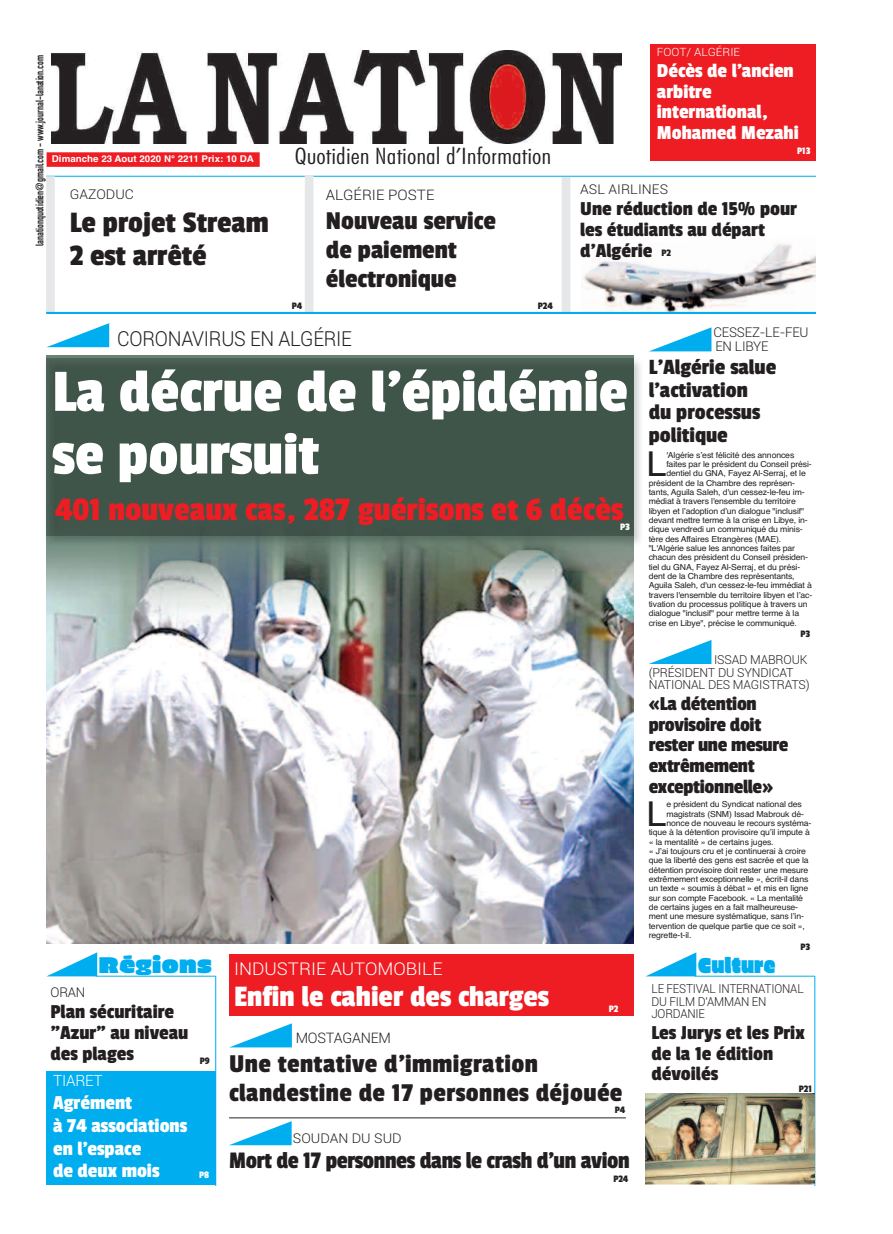
<style>
.page{position:relative;width:893px;height:1234px;background:#fff}
.page>*{position:absolute;margin:0;border:0;box-sizing:border-box;transform-origin:0 0}
.t1{font:62.7px/62.7px "Passion One";color:#fff;scale:1.05 1}
.t2{font:34.35px "Helvetica";color:#231f20;scale:1.05 1}
.t3{font:34.2px "Passion One";color:#ee1d23;scale:1.05 1}
.t4{font:31.05px/33.2px "Passion One";color:#231f20;scale:1.05 1}
.t5{font:31.05px "Passion One";color:#fff;scale:1.05 1}
.t6{font:27px/29px "Passion One";letter-spacing:.015em;color:#231f20;scale:1.05 1}
.t7{font:24.9px "Passion One";letter-spacing:-.015em;color:#231f20}
.t8{font:22.8px/22.8px "Passion One";color:#231f20;scale:1.05 1}
.t9{font:300 condensed 22.8px "Futura BT";color:#231f20;scale:1.21 1}
.t10{font:22.8px "Erica One";color:#00aeef;scale:1.14 1}
.t11{font:21.6px "Erica One";color:#00aeef;scale:.89 1}
.t12{font:20.7px/20.7px "Passion One";color:#231f20;scale:1.05 1}
.t13{font:20.7px/22.8px "Passion One";color:#fff;scale:1.05 1}
.t14{font:300 20.7px "Roboto";letter-spacing:-.015em;color:#231f20;scale:.94 1}
.t15{font:300 17.55px "Roboto";color:#fff;scale:1.05 1}
.t16{font:300 15.6px "Roboto";letter-spacing:-.015em;color:#fff}
.t17{font:300 14.55px "Roboto";letter-spacing:-.015em;color:#231f20;scale:1.05 1}
.t18{font:300 14.55px "Roboto";letter-spacing:-.015em;color:#231f20}
.t19{font:300 13.5px "Roboto";color:#231f20;scale:1.05 1}
.t20{font:300 13.5px/13.5px "Roboto";color:#231f20}
.t21{font:300 12.45px/12.5px "Roboto";letter-spacing:-.015em;color:#231f20}
.t22{font:300 12.45px/12.5px "Roboto";letter-spacing:-.015em;color:#231f20;scale:.94 1}
.t23{font:300 11.4px "Roboto";color:#fff;scale:1.05 1}
.t24{font:700 10.8px "DIN Condensed";color:#231f20;scale:.95 1}
.t25{font:10.35px "Passion One";color:#231f20;scale:1.05 1}
.t26{font:10.35px "Passion One";color:#fff;scale:1.05 1}
.t27{font:700 9.3px "Helvetica";color:#fff;scale:1.05 1}
.t28{font:8.25px "Helvetica";letter-spacing:-.015em;color:#231f20;scale:1.05 1}
.s1{font-size:10.35px}
</style>
<div class="page">
<img style="left:47px;top:549px;width:586px;height:394px">
<div style="left:229px;top:954px;width:404px;height:61px;background:#ee1d23"></div>
<svg style="left:47px;top:323px;width:62px;height:24px"></svg>
<svg style="left:230px;top:1023px;width:62px;height:24px"></svg>
<svg style="left:232px;top:1121px;width:60px;height:23px"></svg>
<hr style="left:229px;top:1117px;width:397px;height:1px;background:#231f20">
<hr style="left:215px;top:975px;width:1px;height:210px;background:#00aeef">
<svg style="left:47px;top:952px;width:50px;height:24px"></svg>
<hr style="left:96px;top:975px;width:120px;height:1px;background:#00aeef">
<div style="left:46px;top:1070px;width:170px;height:114px;background:#00aeef"></div>
<img style="left:633px;top:355px;width:8px;height:194px">
<img style="left:46px;top:355px;width:587px;height:194px">
<img style="left:633px;top:359px;width:1px;height:176px">
<div style="left:47px;top:152px;width:213px;height:15px;background:#ee1d23"></div>
<img style="left:51px;top:50px;width:571px;height:93px">
<hr style="left:46px;top:176px;width:770px;height:1px;background:#00aeef">
<div style="left:650px;top:44px;width:166px;height:116px;background:#ee1d23"></div>
<hr style="left:814px;top:975px;width:1px;height:210px;background:#00aeef">
<svg style="left:646px;top:952px;width:50px;height:24px"></svg>
<hr style="left:695px;top:975px;width:120px;height:1px;background:#00aeef">
<img style="left:645px;top:1093px;width:170px;height:91px">
<svg style="left:650px;top:327px;width:61px;height:24px"></svg>
<svg style="left:651px;top:640px;width:60px;height:23px"></svg>
<div style="left:46px;top:176px;width:9px;height:138px;background:#e6e7e9"></div>
<div style="left:305px;top:175px;width:8px;height:139px;background:#e6e7e9"></div>
<div style="left:562px;top:177px;width:8px;height:137px;background:#e6e7e9"></div>
<img style="left:581px;top:243px;width:235px;height:69px">
<hr style="left:46px;top:312px;width:770px;height:2px;background:#00aeef">
<h3 class="t24" style="left:33px;top:246px;width:202px;rotate:-90deg">lanationquotidien@gmail.com - www.journal-lanation.com</h3>
<p class="t27" style="left:52px;top:154px;width:194px">Dimanche 23 Aout 2020 N° 2211 Prix: 10 DA</p>
<h3 class="t9" style="left:295px;top:143px;width:213px">Quotidien National d’Information</h3>
<h3 class="t17" style="left:326px;top:186px;width:105px">ALGÉRIE POSTE</h3>
<h3 class="t6" style="left:326px;top:206px;width:163px">Nouveau service de paiement électronique</h3>
<h3 class="t19" style="left:70px;top:186px;width:63px">GAZODUC</h3>
<h3 class="t4" style="left:70px;top:206px;width:191px">Le projet Stream<br>2 est arrêté</h3>
<p class="t25" style="left:292px;top:300px;width:11px">P4</p>
<p class="t25" style="left:538px;top:300px;width:16px">P24</p>
<h3 class="t23" style="left:657px;top:45px;width:81px">FOOT/ ALGÉRIE</h3>
<h3 class="t13" style="left:657px;top:60px;width:137px;line-height:20.7px">Décès de l'ancien arbitre international,<br>Mohamed Mezahi</h3>
<p class="t26" style="left:797px;top:145px;width:14px">P13</p>
<h3 class="t19" style="left:580px;top:182px;width:85px">ASL AIRLINES</h3>
<h3 class="t12" style="left:580px;top:198px;width:208px">Une réduction de 15% pour les étudiants au départ d’Algérie <span class="s1">P2</span></h3>
<h3 class="t14" style="left:117px;top:327px;width:251px">CORONAVIRUS EN ALGÉRIE</h3>
<h1 class="t1" style="left:52px;top:359px;width:550px">La décrue de l’épidémie se poursuit</h1>
<h3 class="t3" style="left:55px;top:491px;width:543px">401 nouveaux cas, 287 guérisons et 6 décès</h3>
<p class="t26" style="left:620px;top:521px;width:11px">P3</p>
<h3 class="t10" style="left:99px;top:946px;width:101px">Régions</h3>
<h3 class="t15" style="left:234px;top:958px;width:200px">INDUSTRIE AUTOMOBILE</h3>
<h3 class="t5" style="left:234px;top:979px;width:302px">Enfin le cahier des charges</h3>
<h3 class="t20" style="left:51px;top:985px;width:36px">ORAN</h3>
<h3 class="t12" style="left:51px;top:1000px;width:133px">Plan sécuritaire "Azur" au niveau des plages</h3>
<p class="t26" style="left:609px;top:1002px;width:11px">P2</p>
<h3 class="t18" style="left:296px;top:1029px;width:97px">MOSTAGANEM</h3>
<h3 class="t6" style="left:229px;top:1048px;width:376px">Une tentative d’immigration clandestine de 17 personnes déjouée</h3>
<p class="t25" style="left:200px;top:1055px;width:11px">P9</p>
<h3 class="t16" style="left:53px;top:1071px;width:51px">TIARET</h3>
<h3 class="t13" style="left:53px;top:1090px;width:129px">Agrément<br>à 74 associations en l'espace<br>de deux mois</h3>
<p class="t25" style="left:615px;top:1103px;width:11px">P4</p>
<h3 class="t19" style="left:293px;top:1130px;width:105px">SOUDAN DU SUD</h3>
<h3 class="t7" style="left:229px;top:1146px;width:402px">Mort de 17 personnes dans le crash d’un avion</h3>
<p class="t26" style="left:199px;top:1169px;width:11px">P8</p>
<p class="t25" style="left:613px;top:1172px;width:16px">P24</p>
<h3 class="t20" style="left:713px;top:326px;width:97px">CESSEZ-LE-FEU<br>EN LIBYE</h3>
<h3 class="t8" style="left:649px;top:355px;width:123px">L'Algérie salue l'activation<br>du processus politique</h3>
<h2 class="t2" style="left:647px;top:444px;width:21px">L</h2>
<p class="t28" style="left:666px;top:450px;width:123px">'Algérie s’est félicité des annonces</p>
<p class="t28" style="left:666px;top:459px;width:140px">faites par le président du Conseil prési-</p>
<p class="t28" style="left:666px;top:468px;width:134px">dentiel du GNA, Fayez Al-Serraj, et le</p>
<p class="t28" style="left:649px;top:478px;width:141px">président de la Chambre des représen-</p>
<p class="t28" style="left:649px;top:487px;width:150px">tants, Aguila Saleh, d'un cessez-le-feu im-</p>
<p class="t28" style="left:649px;top:496px;width:142px">médiat à travers l'ensemble du territoire</p>
<p class="t28" style="left:649px;top:506px;width:150px">libyen et l’adoption d’un dialogue "inclusif"</p>
<p class="t28" style="left:649px;top:515px;width:153px">devant mettre terme à la crise en Libye, in-</p>
<p class="t28" style="left:649px;top:524px;width:148px">dique vendredi un communiqué du minis-</p>
<p class="t28" style="left:649px;top:534px;width:128px">tère des Affaires Etrangères (MAE).</p>
<p class="t28" style="left:649px;top:543px;width:141px">"L'Algérie salue les annonces faites par</p>
<p class="t28" style="left:649px;top:552px;width:153px">chacun des président du Conseil présiden-</p>
<p class="t28" style="left:649px;top:561px;width:146px">tiel du GNA, Fayez Al-Serraj, et du prési-</p>
<p class="t28" style="left:649px;top:571px;width:141px">dent de la Chambre des représentants,</p>
<p class="t28" style="left:649px;top:580px;width:157px">Aguila Saleh, d'un cessez-le-feu immédiat à</p>
<p class="t28" style="left:649px;top:589px;width:157px">travers l'ensemble du territoire libyen et l’ac-</p>
<p class="t28" style="left:649px;top:599px;width:153px">tivation du processus politique à travers un</p>
<p class="t28" style="left:649px;top:608px;width:145px">dialogue "inclusif" pour mettre terme à la</p>
<p class="t28" style="left:649px;top:617px;width:143px">crise en Libye", précise le communiqué.</p>
<p class="t25" style="left:800px;top:628px;width:11px">P3</p>
<h3 class="t21" style="left:649px;top:653px;width:163px;text-indent:65px">ISSAD MABROUK (PRÉSIDENT DU SYNDICAT<br>NATIONAL DES MAGISTRATS)</h3>
<h3 class="t12" style="left:649px;top:693px;width:135px">«La détention provisoire doit rester une mesure extrêmement exceptionnelle»</h3>
<h2 class="t2" style="left:647px;top:793px;width:21px">L</h2>
<p class="t28" style="left:666px;top:799px;width:131px">e président du Syndicat national des</p>
<p class="t28" style="left:666px;top:808px;width:133px">magistrats (SNM) Issad Mabrouk dé-</p>
<p class="t28" style="left:666px;top:818px;width:140px">nonce de nouveau le recours systéma-</p>
<p class="t28" style="left:649px;top:827px;width:155px">tique à la détention provisoire qu’il impute à</p>
<p class="t28" style="left:649px;top:836px;width:121px">« la mentalité » de certains juges.</p>
<p class="t28" style="left:649px;top:846px;width:151px">« J’ai toujours cru et je continuerai à croire</p>
<p class="t28" style="left:649px;top:855px;width:154px">que la liberté des gens est sacrée et que la</p>
<p class="t28" style="left:649px;top:864px;width:154px">détention provisoire doit rester une mesure</p>
<p class="t28" style="left:649px;top:874px;width:154px">extrêmement exceptionnelle », écrit-il dans</p>
<p class="t28" style="left:649px;top:883px;width:154px">un texte « soumis à débat » et mis en ligne</p>
<p class="t28" style="left:649px;top:892px;width:149px">sur son compte Facebook. « La mentalité</p>
<p class="t28" style="left:649px;top:902px;width:144px">de certains juges en a fait malheureuse-</p>
<p class="t28" style="left:649px;top:911px;width:149px">ment une mesure systématique, sans l’in-</p>
<p class="t28" style="left:649px;top:920px;width:150px">tervention de quelque partie que ce soit »,</p>
<p class="t28" style="left:649px;top:929px;width:42px">regrette-t-il.</p>
<h3 class="t11" style="left:698px;top:947px;width:89px">Culture</h3>
<p class="t25" style="left:800px;top:940px;width:11px">P3</p>
<h3 class="t22" style="left:651px;top:982px;width:164px">LE FESTIVAL INTERNATIONAL<br>DU FILM D'AMMAN EN<br>JORDANIE</h3>
<h3 class="t12" style="left:651px;top:1021px;width:148px">Les Jurys et les Prix de la 1e édition dévoilés</h3>
<p class="t25" style="left:799px;top:1082px;width:14px">P21</p>
</div>
